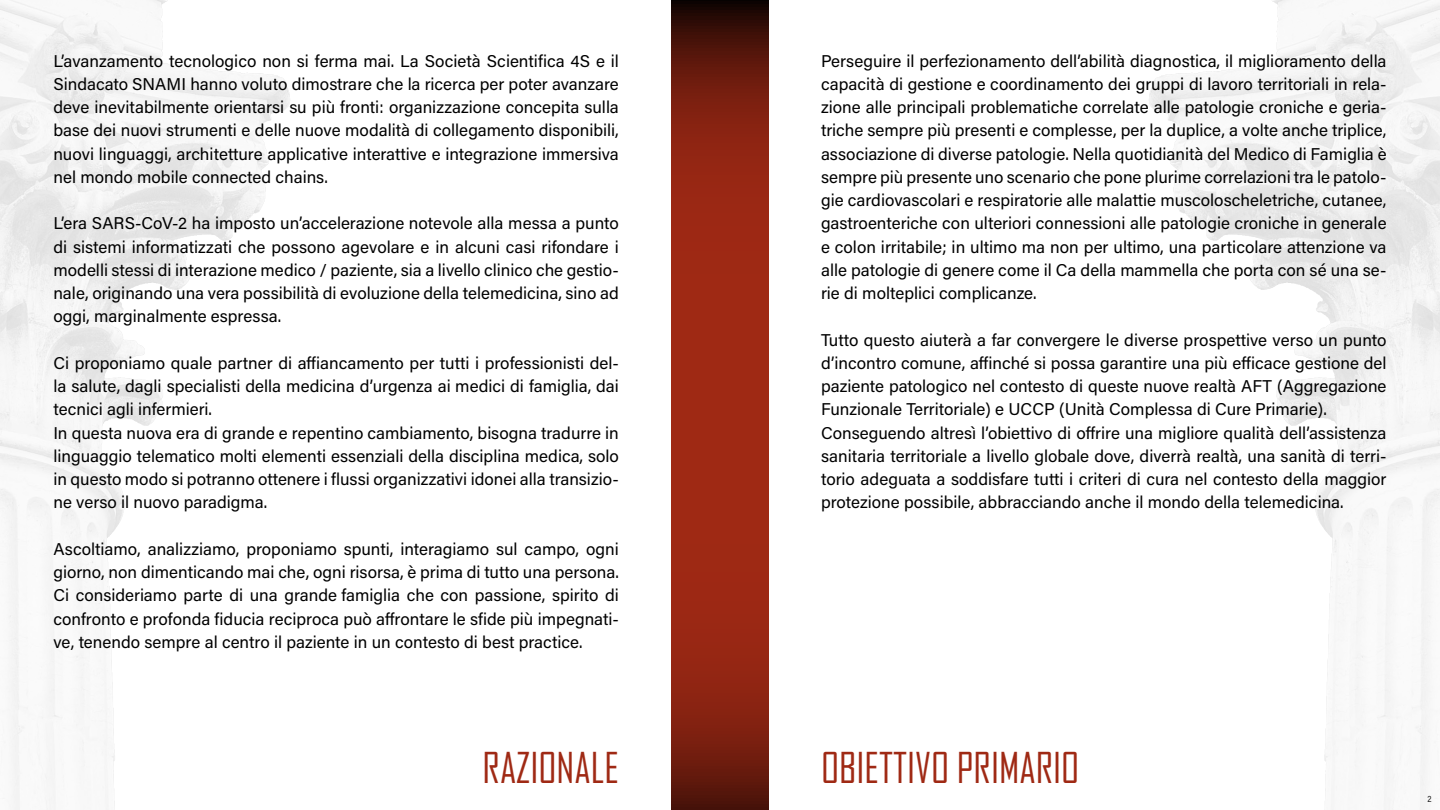
<style>
.page{position:relative;width:1440px;height:810px;background:#fff}
.page>*{position:absolute;margin:0;border:0;box-sizing:border-box;transform-origin:0 0}
.t1{font:40.72px "Agency FB";color:#9f2914}
.t2{font:17.02px/23.2px "Acumin Pro";color:#000;text-align:justify}
.t3{font:9.23px "Acumin Pro";color:#000;scale:.85 1}
</style>
<div class="page">
<svg style="left:672px;top:0;width:96px;height:810px;background:#8a2311"></svg>
<img style="left:1149px;top:0;width:291px;height:810px">
<img style="left:0;top:0;width:290px;height:810px">
<p class="t2" style="left:53px;top:48px;width:567px">L’avanzamento tecnologico non si ferma mai. La Società Scientifica 4S e il Sindacato SNAMI hanno voluto dimostrare che la ricerca per poter avanzare deve inevitabilmente orientarsi su più fronti: organizzazione concepita sulla base dei nuovi strumenti e delle nuove modalità di collegamento disponibili, nuovi linguaggi, architetture applicative interattive e integrazione immersiva nel mondo mobile connected chains.</p>
<p class="t2" style="left:53px;top:211px;width:567px">L’era SARS-CoV-2 ha imposto un’accelerazione notevole alla messa a punto di sistemi informatizzati che possono agevolare e in alcuni casi rifondare i modelli stessi di interazione medico / paziente, sia a livello clinico che gestio&shy;nale, originando una vera possibilità di evoluzione della telemedicina, sino ad oggi, marginalmente espressa.</p>
<p class="t2" style="left:53px;top:351px;width:567px;text-align:left">Ci proponiamo quale partner di affiancamento per tutti i professionisti del&shy;la salute, dagli specialisti della medicina d’urgenza ai medici di famiglia, dai tecnici agli infermieri.<br>In questa nuova era di grande e repentino cambiamento, bisogna tradurre in linguaggio telematico molti elementi essenziali della disciplina medica, solo in questo modo si potranno ottenere i flussi organizzativi idonei alla transizio&shy;ne verso il nuovo paradigma.</p>
<p class="t2" style="left:53px;top:537px;width:567px">Ascoltiamo, analizziamo, proponiamo spunti, interagiamo sul campo, ogni giorno, non dimenticando mai che, ogni risorsa, è prima di tutto una persona.<br>Ci consideriamo parte di una grande famiglia che con passione, spirito di confronto e profonda fiducia reciproca può affrontare le sfide più impegnati&shy;ve, tenendo sempre al centro il paziente in un contesto di best practice.</p>
<p class="t2" style="left:821px;top:48px;width:567px">Perseguire il perfezionamento dell’abilità diagnostica, il miglioramento della capacità di gestione e coordinamento dei gruppi di lavoro territoriali in rela&shy;zione alle principali problematiche correlate alle patologie croniche e geria&shy;triche sempre più presenti e complesse, per la duplice, a volte anche triplice, associazione di diverse patologie. Nella quotidianità del Medico di Famiglia è sempre più presente uno scenario che pone plurime correlazioni tra le patolo&shy;gie cardiovascolari e respiratorie alle malattie muscoloscheletriche, cutanee, gastroenteriche con ulteriori connessioni alle patologie croniche in generale e colon irritabile; in ultimo ma non per ultimo, una particolare attenzione va alle patologie di genere come il Ca della mammella che porta con sé una se&shy;rie di molteplici complicanze.</p>
<p class="t2" style="left:821px;top:327px;width:567px;text-align:left">Tutto questo aiuterà a far convergere le diverse prospettive verso un punto d’incontro comune, affinché si possa garantire una più efficace gestione del paziente patologico nel contesto di queste nuove realtà AFT (Aggregazione Funzionale Territoriale) e UCCP (Unità Complessa di Cure Primarie).<br>Conseguendo altresì l’obiettivo di offrire una migliore qualità dell’assistenza sanitaria territoriale a livello globale dove, diverrà realtà, una sanità di terri&shy;torio adeguata a soddisfare tutti i criteri di cura nel contesto della maggior protezione possibile, abbracciando anche il mondo della telemedicina.</p>
<h1 class="t1" style="left:483px;top:743px;width:138px">RAZIONALE</h1>
<h1 class="t1" style="left:821px;top:743px;width:260px">OBIETTIVO PRIMARIO</h1>
<p class="t3" style="left:1428px;top:792px;width:6px">2</p>
</div>
